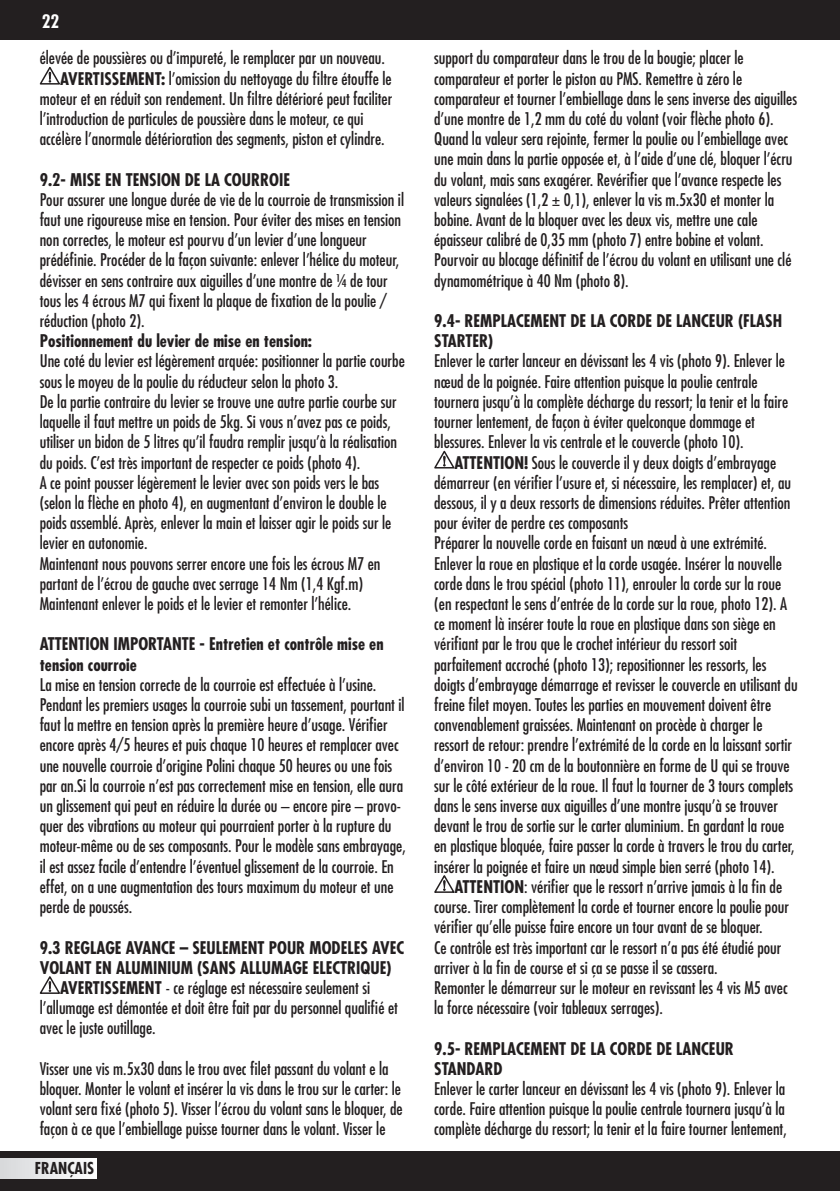
<style>
.page{position:relative;width:840px;height:1191px;background:#fff}
.page>*{position:absolute;margin:0;border:0;box-sizing:border-box;transform-origin:0 0}
.t1{font:700 condensed 18px "Futura LT";color:#fff}
.t2{font:condensed 17px/20.2px "Futura LT";color:#231f20}
.t3{font:700 condensed 17px/20.2px "Futura LT";color:#231f20}
.t4{font:700 condensed 16px "Futura LT";color:#231f20}
.s1{font-weight:700}
</style>
<div class="page">
<div style="left:0;top:0;width:839px;height:40px;background:#231f20"></div>
<div style="left:0;top:1151px;width:839px;height:40px;background:#231f20"></div>
<div style="left:0;top:1158px;width:96px;height:20px;background:linear-gradient(to right,#d7d8da,#fdfdfd)"></div>
<svg style="left:40px;top:67px;width:20px;height:18px"></svg>
<svg style="left:40px;top:976px;width:20px;height:18px"></svg>
<svg style="left:434px;top:451px;width:20px;height:17px"></svg>
<svg style="left:434px;top:875px;width:20px;height:18px"></svg>
<p class="t1" style="left:42px;top:10px;width:19px">22</p>
<p class="t2" style="left:40px;top:48px;width:346px">élevée de poussières ou d’impureté, le remplacer par un nouveau.</p>
<p class="t2" style="left:40px;top:68px;width:354px;text-indent:20px"><span class="s1">AVERTISSEMENT:</span> l’omission du nettoyage du filtre étouffe le moteur et en réduit son rendement. Un filtre détérioré peut faciliter l’introduction de particules de poussière dans le moteur, ce qui accélère l’anormale détérioration des segments, piston et cylindre.</p>
<p class="t3" style="left:40px;top:169px;width:252px">9.2- MISE EN TENSION DE LA COURROIE</p>
<p class="t2" style="left:40px;top:189px;width:365px">Pour assurer une longue durée de vie de la courroie de transmission il faut une rigoureuse mise en tension. Pour éviter des mises en tension non correctes, le moteur est pourvu d’un levier d’une longueur prédéfinie. Procéder de la façon suivante: enlever l’hélice du moteur, dévisser en sens contraire aux aiguilles d’une montre de ¼ de tour tous les 4 écrous M7 qui fixent la plaque de fixation de la poulie / réduction (photo 2).</p>
<p class="t3" style="left:40px;top:331px;width:274px">Positionnement du levier de mise en tension:</p>
<p class="t2" style="left:40px;top:351px;width:366px">Une coté du levier est légèrement arquée: positionner la partie courbe sous le moyeu de la poulie du réducteur selon la photo 3.</p>
<p class="t2" style="left:40px;top:391px;width:359px">De la partie contraire du levier se trouve une autre partie courbe sur laquelle il faut mettre un poids de 5kg. Si vous n’avez pas ce poids, utiliser un bidon de 5 litres qu’il faudra remplir jusqu’à la réalisation du poids. C’est très important de respecter ce poids (photo 4).</p>
<p class="t2" style="left:40px;top:472px;width:353px">A ce point pousser légèrement le levier avec son poids vers le bas (selon la flèche en photo 4), en augmentant d’environ le double le poids assemblé. Après, enlever la main et laisser agir le poids sur le levier en autonomie.</p>
<p class="t2" style="left:40px;top:553px;width:342px">Maintenant nous pouvons serrer encore une fois les écrous M7 en partant de l’écrou de gauche avec serrage 14 Nm (1,4 Kgf.m)<br>Maintenant enlever le poids et le levier et remonter l’hélice.</p>
<p class="t3" style="left:40px;top:634px;width:345px">ATTENTION IMPORTANTE - Entretien et contrôle mise en tension courroie</p>
<p class="t2" style="left:40px;top:674px;width:367px">La mise en tension correcte de la courroie est effectuée à l’usine.<br>Pendant les premiers usages la courroie subi un tassement, pourtant il faut la mettre en tension après la première heure d’usage. Vérifier encore après 4/5 heures et puis chaque 10 heures et remplacer avec une nouvelle courroie d’origine Polini chaque 50 heures ou une fois par an.Si la courroie n’est pas correctement mise en tension, elle aura un glissement qui peut en réduire la durée ou – encore pire – provo&shy;quer des vibrations au moteur qui pourraient porter à la rupture du moteur-même ou de ses composants. Pour le modèle sans embrayage, il est assez facile d’entendre l’éventuel glissement de la courroie. En effet, on a une augmentation des tours maximum du moteur et une perde de poussés.</p>
<p class="t3" style="left:40px;top:937px;width:365px">9.3 REGLAGE AVANCE – SEULEMENT POUR MODELES AVEC<br>VOLANT EN ALUMINIUM (SANS ALLUMAGE ELECTRIQUE)</p>
<p class="t2" style="left:40px;top:977px;width:359px;text-indent:20px"><span class="s1">AVERTISSEMENT</span> - ce réglage est nécessaire seulement si l’allumage est démontée et doit être fait par du personnel qualifié et avec le juste outillage.</p>
<p class="t2" style="left:40px;top:1058px;width:364px">Visser une vis m.5x30 dans le trou avec filet passant du volant e la bloquer. Monter le volant et insérer la vis dans le trou sur le carter: le volant sera fixé (photo 5). Visser l’écrou du volant sans le bloquer, de façon à ce que l’embiellage puisse tourner dans le volant. Visser le</p>
<p class="t4" style="left:35px;top:1158px;width:61px">FRANÇAIS</p>
<p class="t2" style="left:434px;top:48px;width:364px">support du comparateur dans le trou de la bougie; placer le comparateur et porter le piston au PMS. Remettre à zéro le comparateur et tourner l’embiellage dans le sens inverse des aiguilles d’une montre de 1,2 mm du coté du volant (voir flèche photo 6).<br>Quand la valeur sera rejointe, fermer la poulie ou l’embiellage avec une main dans la partie opposée et, à l’aide d’une clé, bloquer l’écru du volant, mais sans exagérer. Revérifier que l’avance respecte les valeurs signalées (1,2 ± 0,1), enlever la vis m.5x30 et monter la bobine. Avant de la bloquer avec les deux vis, mettre une cale épaisseur calibré de 0,35 mm (photo 7) entre bobine et volant.</p>
<p class="t2" style="left:434px;top:250px;width:358px">Pourvoir au blocage définitif de l’écrou du volant en utilisant une clé dynamométrique à 40 Nm (photo 8).</p>
<p class="t3" style="left:434px;top:311px;width:349px">9.4- REMPLACEMENT DE LA CORDE DE LANCEUR (FLASH<br>STARTER)</p>
<p class="t2" style="left:434px;top:351px;width:355px">Enlever le carter lanceur en dévissant les 4 vis (photo 9). Enlever le nœud de la poignée. Faire attention puisque la poulie centrale tournera jusqu’à la complète décharge du ressort; la tenir et la faire tourner lentement, de façon à éviter quelconque dommage et blessures. Enlever la vis centrale et le couvercle (photo 10).</p>
<p class="t2" style="left:434px;top:452px;width:358px;text-indent:20px"><span class="s1">ATTENTION!</span> Sous le couvercle il y deux doigts d’embrayage démarreur (en vérifier l’usure et, si nécessaire, les remplacer) et, au dessous, il y a deux ressorts de dimensions réduites. Prêter attention pour éviter de perdre ces composants</p>
<p class="t2" style="left:434px;top:533px;width:365px">Préparer la nouvelle corde en faisant un nœud à une extrémité.<br>Enlever la roue en plastique et la corde usagée. Insérer la nouvelle corde dans le trou spécial (photo 11), enrouler la corde sur la roue (en respectant le sens d’entrée de la corde sur la roue, photo 12). A ce moment là insérer toute la roue en plastique dans son siège en vérifiant par le trou que le crochet intérieur du ressort soit parfaitement accroché (photo 13); repositionner les ressorts, les doigts d’embrayage démarrage et revisser le couvercle en utilisant du freine filet moyen. Toutes les parties en mouvement doivent être convenablement graissées. Maintenant on procède à charger le ressort de retour: prendre l’extrémité de la corde en la laissant sortir d’environ 10 - 20 cm de la boutonnière en forme de U qui se trouve sur le côté extérieur de la roue. Il faut la tourner de 3 tours complets dans le sens inverse aux aiguilles d’une montre jusqu’à se trouver devant le trou de sortie sur le carter aluminium. En gardant la roue en plastique bloquée, faire passer la corde à travers le trou du carter, insérer la poignée et faire un nœud simple bien serré (photo 14).</p>
<p class="t2" style="left:434px;top:876px;width:356px;text-indent:20px"><span class="s1">ATTENTION</span>: vérifier que le ressort n’arrive jamais à la fin de course. Tirer complètement la corde et tourner encore la poulie pour vérifier qu’elle puisse faire encore un tour avant de se bloquer.</p>
<p class="t2" style="left:434px;top:937px;width:348px">Ce contrôle est très important car le ressort n’a pas été étudié pour arriver à la fin de course et si ça se passe il se cassera.</p>
<p class="t2" style="left:434px;top:977px;width:355px">Remonter le démarreur sur le moteur en revissant les 4 vis M5 avec la force nécessaire (voir tableaux serrages).</p>
<p class="t3" style="left:434px;top:1038px;width:301px">9.5- REMPLACEMENT DE LA CORDE DE LANCEUR<br>STANDARD</p>
<p class="t2" style="left:434px;top:1078px;width:354px;text-align:justify">Enlever le carter lanceur en dévissant les 4 vis (photo 9). Enlever la corde. Faire attention puisque la poulie centrale tournera jusqu’à la complète décharge du ressort; la tenir et la faire tourner lentement,</p>
</div>
